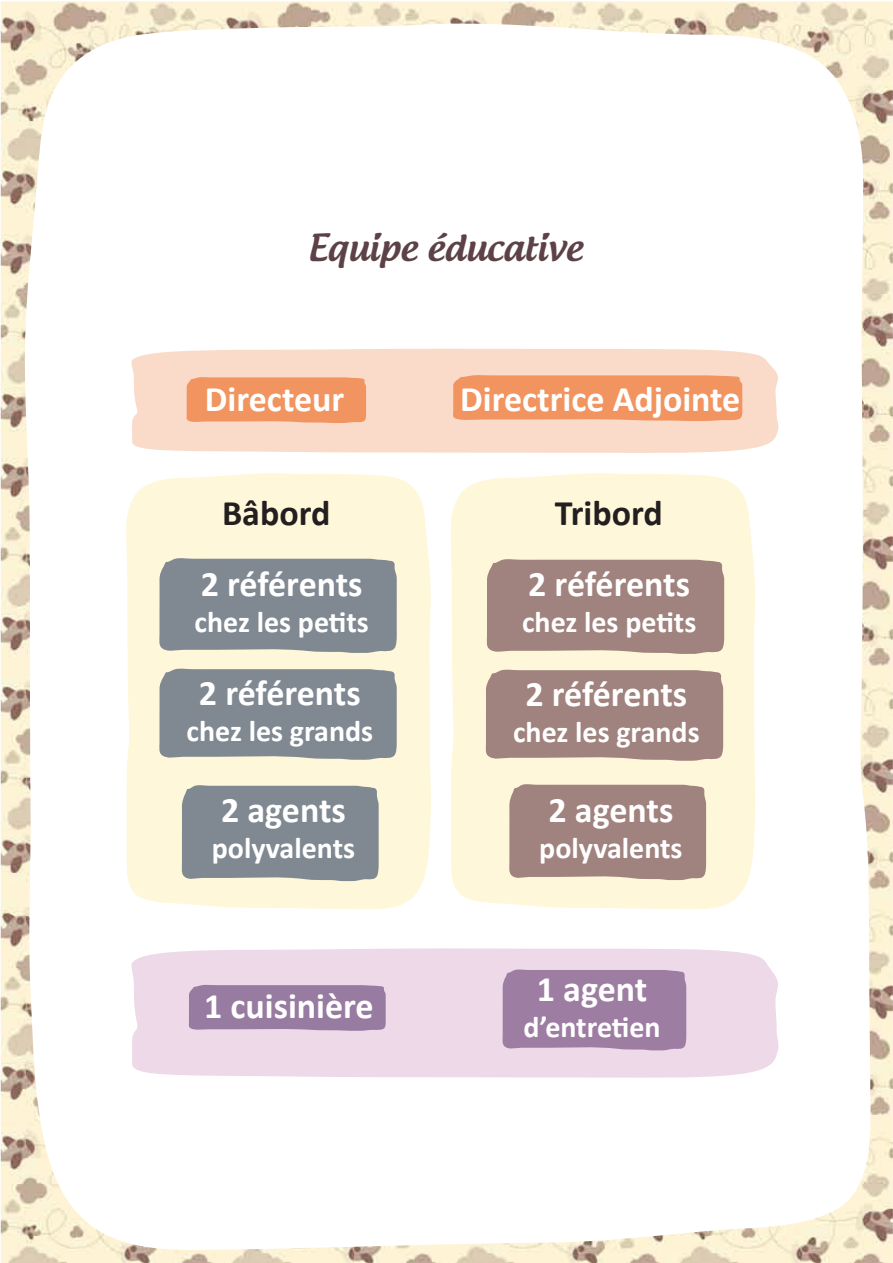
<style>
.page{position:relative;width:893px;height:1263px;background:#fff}
.page>*{position:absolute;margin:0;border:0;box-sizing:border-box;transform-origin:0 0}
.t1{font:700 36px "Calibri";color:#fff}
.t2{font:500 36px "Androgyne";color:#5c4247}
.t3{font:700 36px "Calibri";color:#231f20}
.t4{font:700 30px "Calibri";color:#fff}
</style>
<div class="page">
<img style="left:1px;top:1px;width:892px;height:1262px">
<svg style="left:126px;top:472px;width:305px;height:439px;fill:#fff7d9"></svg>
<svg style="left:450px;top:472px;width:306px;height:439px;fill:#fff7d9"></svg>
<div style="left:158px;top:558px;width:239px;height:95px;background:#808992"></div>
<div style="left:486px;top:559px;width:238px;height:95px;background:#a0827e"></div>
<svg style="left:158px;top:668px;width:239px;height:92px"></svg>
<div style="left:485px;top:669px;width:238px;height:92px;background:#a0827e"></div>
<div style="left:181px;top:785px;width:198px;height:96px;background:#808992"></div>
<div style="left:508px;top:783px;width:198px;height:97px;background:#a0827e"></div>
<div style="left:131px;top:948px;width:649px;height:130px;background:#edd9e8"></div>
<svg style="left:131px;top:348px;width:649px;height:105px;fill:#fadac8"></svg>
<svg style="left:188px;top:984px;width:198px;height:47px"></svg>
<div style="left:502px;top:969px;width:184px;height:81px;background:#9e7da3"></div>
<div style="left:452px;top:375px;width:290px;height:46px;background:#f19460"></div>
<svg style="left:186px;top:377px;width:180px;height:46px"></svg>
<p class="t2" style="left:308px;top:224px;width:276px">Equipe éducative</p>
<p class="t1" style="left:205px;top:377px;width:141px">Directeur</p>
<p class="t1" style="left:460px;top:377px;width:282px">Directrice Adjointe</p>
<p class="t3" style="left:222px;top:491px;width:110px">Bâbord</p>
<p class="t1" style="left:201px;top:562px;width:163px">2 référents</p>
<p class="t4" style="left:195px;top:603px;width:176px">chez les petits</p>
<p class="t1" style="left:199px;top:670px;width:163px">2 référents</p>
<p class="t4" style="left:187px;top:712px;width:188px">chez les grands</p>
<p class="t1" style="left:221px;top:788px;width:126px">2 agents</p>
<p class="t4" style="left:212px;top:829px;width:145px">polyvalents</p>
<p class="t1" style="left:204px;top:983px;width:171px">1 cuisinière</p>
<p class="t3" style="left:555px;top:491px;width:109px">Tribord</p>
<p class="t1" style="left:528px;top:562px;width:163px">2 référents</p>
<p class="t4" style="left:522px;top:603px;width:176px">chez les petits</p>
<p class="t1" style="left:525px;top:671px;width:163px">2 référents</p>
<p class="t4" style="left:513px;top:713px;width:188px">chez les grands</p>
<p class="t1" style="left:549px;top:788px;width:126px">2 agents</p>
<p class="t4" style="left:539px;top:829px;width:145px">polyvalents</p>
<p class="t1" style="left:537px;top:967px;width:112px">1 agent</p>
<p class="t4" style="left:524px;top:1009px;width:139px">d’entretien</p>
</div>
